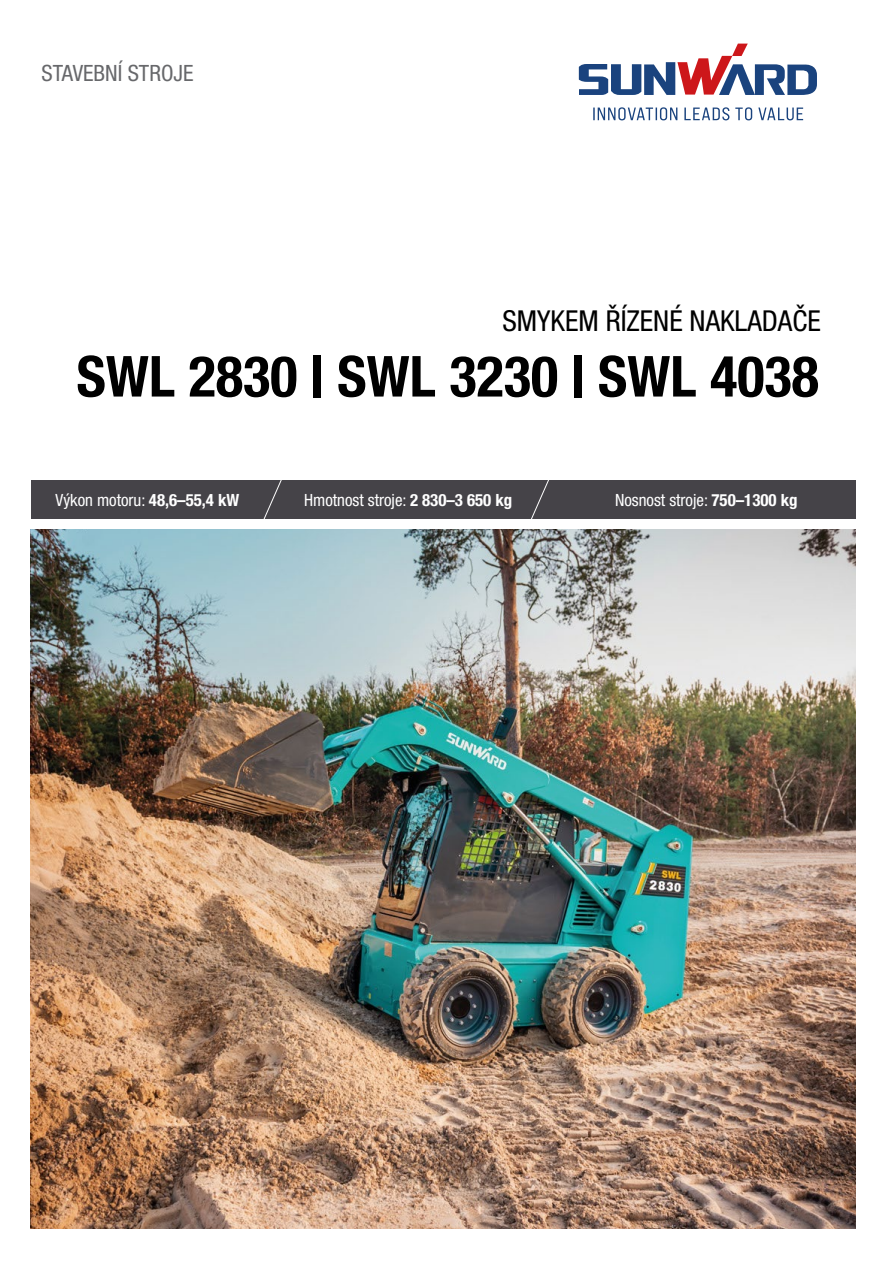
<style>
.page{position:relative;width:893px;height:1263px;background:#fff}
.page>*{position:absolute;margin:0;border:0;box-sizing:border-box;transform-origin:0 0}
.t1{font:700 condensed 56.55px "Helvetica Neue LT Pro";color:#000}
.t2{font:condensed 28.8px "Helvetica Neue LT Pro";color:#000}
.t3{font:condensed 22.5px "Helvetica Neue LT Pro";color:#67686b}
.t4{font:condensed 16.8px "Helvetica Neue LT Pro";color:#fff}
.s1{font-weight:700}
</style>
<div class="page">
<div style="left:31px;top:480px;width:824px;height:38px;background:#454348"></div>
<svg style="left:262px;top:480px;width:21px;height:39px"></svg>
<svg style="left:529px;top:480px;width:22px;height:39px"></svg>
<svg style="left:593px;top:107px;width:210px;height:13px"></svg>
<svg style="left:579px;top:44px;width:238px;height:51px"></svg>
<img style="left:31px;top:529px;width:824px;height:700px">
<h3 class="t3" style="left:41px;top:60px;width:154px">STAVEBNÍ STROJE</h3>
<h2 class="t2" style="left:502px;top:304px;width:320px">SMYKEM ŘÍZENÉ NAKLADAČE</h2>
<h1 class="t1" style="left:76px;top:342px;width:744px">SWL 2830 | SWL 3230 | SWL 4038</h1>
<p class="t4" style="left:56px;top:490px;width:185px">Výkon motoru: <span class="s1">48,6–55,4 kW</span></p>
<p class="t4" style="left:304px;top:490px;width:210px">Hmotnost stroje: <span class="s1">2 830–3 650 kg</span></p>
<p class="t4" style="left:615px;top:490px;width:184px">Nosnost stroje: <span class="s1">750–1300 kg</span></p>
</div>
